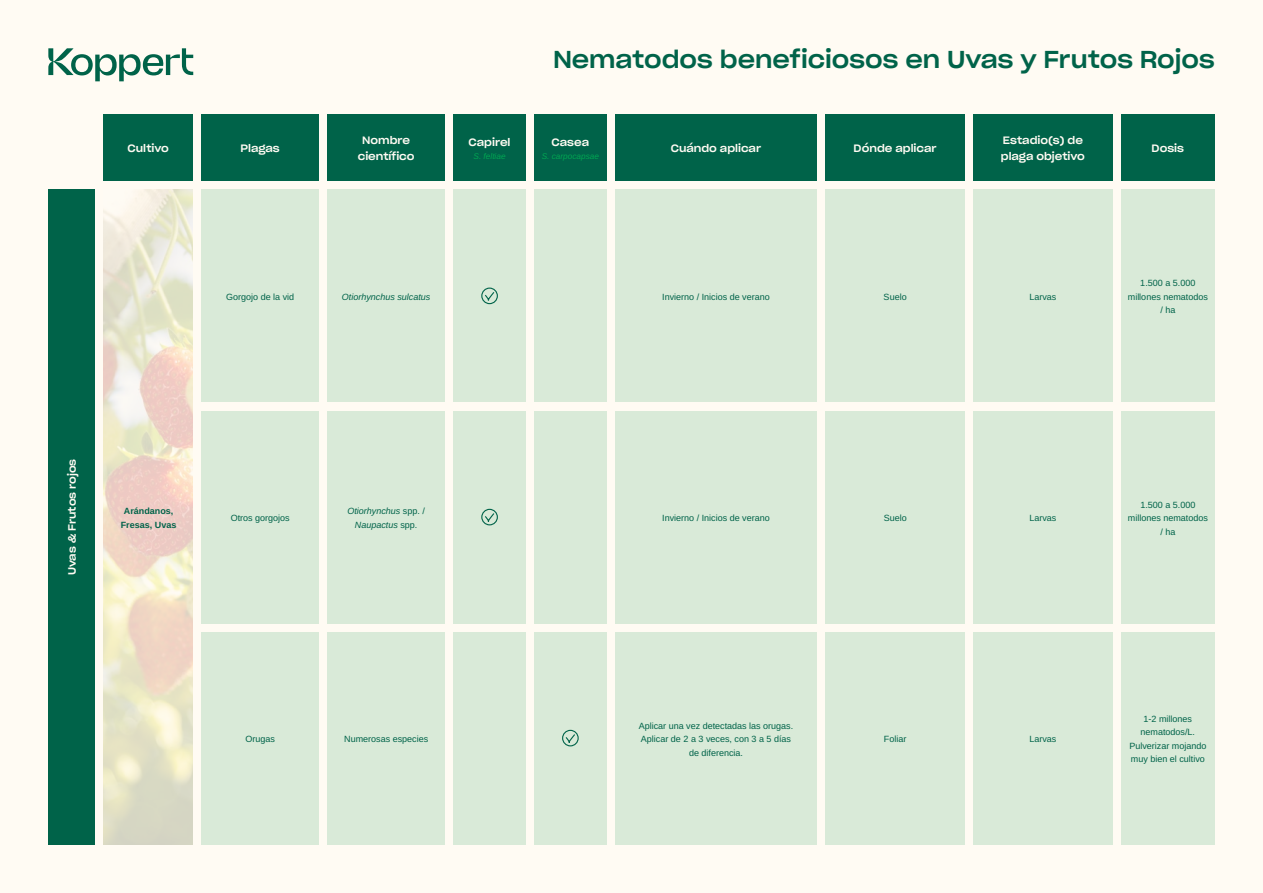
<style>
.page{position:relative;width:1263px;height:893px;background:#fffbf3}
.page>*{position:absolute;margin:0;border:0;box-sizing:border-box;transform-origin:0 0}
.t1{font:24px "Sharp Grotesk Medium 22";letter-spacing:-.005em;color:#006349}
.t2{font:10.5px/15.8px "Sharp Grotesk Medium 22";color:#fffbf3;text-align:center}
.t3{font:9px/13.5px "Arimo";color:#006349;text-align:center}
.t4{font:italic 9px/13.5px "Arimo";color:#006349;text-align:center}
.t5{font:700 9px/13.5px "Arimo";color:#006349;text-align:center}
.t6{font:italic 8.25px "Arimo";color:#00a552}
.s1{font-style:normal}
</style>
<div class="page">
<img style="left:104px;top:190px;width:89px;height:655px">
<svg style="left:48px;top:48px;width:145px;height:33px"></svg>
<div style="left:48px;top:190px;width:47px;height:655px;background:#006349"></div>
<div style="left:104px;top:115px;width:89px;height:66px;background:#006349"></div>
<div style="left:327px;top:115px;width:118px;height:66px;background:#006349"></div>
<div style="left:973px;top:115px;width:139px;height:66px;background:#006349"></div>
<div style="left:1121px;top:115px;width:93px;height:66px;background:#006349"></div>
<div style="left:825px;top:115px;width:140px;height:66px;background:#006349"></div>
<div style="left:201px;top:115px;width:118px;height:66px;background:#006349"></div>
<div style="left:453px;top:115px;width:73px;height:66px;background:#006349"></div>
<div style="left:534px;top:115px;width:72px;height:66px;background:#006349"></div>
<div style="left:615px;top:115px;width:202px;height:66px;background:#006349"></div>
<div style="left:201px;top:190px;width:118px;height:212px;background:#d9ead8"></div>
<div style="left:327px;top:190px;width:118px;height:212px;background:#d9ead8"></div>
<div style="left:615px;top:190px;width:202px;height:212px;background:#d9ead8"></div>
<div style="left:825px;top:190px;width:140px;height:212px;background:#d9ead8"></div>
<div style="left:973px;top:190px;width:139px;height:212px;background:#d9ead8"></div>
<div style="left:1121px;top:190px;width:93px;height:212px;background:#d9ead8"></div>
<div style="left:453px;top:190px;width:73px;height:212px;background:#d9ead8"></div>
<div style="left:534px;top:190px;width:72px;height:212px;background:#d9ead8"></div>
<div style="left:201px;top:411px;width:118px;height:212px;background:#d9ead8"></div>
<div style="left:327px;top:411px;width:118px;height:212px;background:#d9ead8"></div>
<div style="left:615px;top:411px;width:202px;height:212px;background:#d9ead8"></div>
<div style="left:825px;top:411px;width:140px;height:212px;background:#d9ead8"></div>
<div style="left:973px;top:411px;width:139px;height:212px;background:#d9ead8"></div>
<div style="left:1121px;top:411px;width:93px;height:212px;background:#d9ead8"></div>
<div style="left:453px;top:411px;width:73px;height:212px;background:#d9ead8"></div>
<div style="left:534px;top:411px;width:72px;height:212px;background:#d9ead8"></div>
<div style="left:201px;top:632px;width:118px;height:212px;background:#d9ead8"></div>
<div style="left:327px;top:632px;width:118px;height:212px;background:#d9ead8"></div>
<div style="left:615px;top:632px;width:202px;height:212px;background:#d9ead8"></div>
<div style="left:825px;top:632px;width:140px;height:212px;background:#d9ead8"></div>
<div style="left:973px;top:632px;width:139px;height:212px;background:#d9ead8"></div>
<div style="left:1121px;top:632px;width:93px;height:212px;background:#d9ead8"></div>
<div style="left:453px;top:632px;width:73px;height:212px;background:#d9ead8"></div>
<div style="left:534px;top:632px;width:72px;height:212px;background:#d9ead8"></div>
<svg style="left:484px;top:512px;width:11px;height:11px"></svg>
<div style="left:481px;top:509px;width:17px;height:16px;border:1px solid #006349;border-radius:50%"></div>
<svg style="left:564px;top:733px;width:12px;height:11px"></svg>
<div style="left:562px;top:730px;width:17px;height:16px;border:1px solid #006349;border-radius:50%"></div>
<svg style="left:484px;top:291px;width:11px;height:11px"></svg>
<div style="left:481px;top:288px;width:17px;height:16px;border:1px solid #006349;border-radius:50%"></div>
<p class="t2" style="left:128px;top:140px;width:43px">Cultivo</p>
<p class="t2" style="left:241px;top:140px;width:41px">Plagas</p>
<p class="t2" style="left:358px;top:132px;width:58px">Nombre científico</p>
<p class="t2" style="left:469px;top:133px;width:43px">Capirel</p>
<p class="t6" style="left:473px;top:150px;width:34px">S. feltiae</p>
<h1 class="t1" style="left:553px;top:38px;width:663px">Nematodos beneficiosos en Uvas y Frutos Rojos</h1>
<p class="t2" style="left:551px;top:133px;width:39px">Casea</p>
<p class="t6" style="left:542px;top:150px;width:59px">S. carpocapsae</p>
<p class="t2" style="left:1001px;top:132px;width:86px;text-align:left">Estadio(s) de plaga objetivo</p>
<p class="t2" style="left:671px;top:140px;width:92px">Cuándo aplicar</p>
<p class="t2" style="left:853px;top:140px;width:85px">Dónde aplicar</p>
<p class="t2" style="left:1151px;top:140px;width:34px">Dosis</p>
<p class="t3" style="left:226px;top:290px;width:70px">Gorgojo de la vid</p>
<p class="t4" style="left:342px;top:290px;width:90px">Otiorhynchus sulcatus</p>
<p class="t3" style="left:662px;top:290px;width:109px">Invierno / Inicios de verano</p>
<p class="t3" style="left:884px;top:290px;width:25px">Suelo</p>
<p class="t3" style="left:1029px;top:290px;width:29px">Larvas</p>
<p class="t3" style="left:1128px;top:277px;width:82px">1.500 a 5.000 millones nematodos / ha</p>
<p class="t2" style="left:64px;top:575px;width:118px;rotate:-90deg">Uvas &amp; Frutos rojos</p>
<p class="t5" style="left:121px;top:505px;width:57px">Arándanos,<br>Fresas, Uvas</p>
<p class="t3" style="left:231px;top:511px;width:61px">Otros gorgojos</p>
<p class="t4" style="left:347px;top:505px;width:79px">Otiorhynchus <span class="s1">spp. /<br></span>Naupactus <span class="s1">spp.</span></p>
<p class="t3" style="left:662px;top:511px;width:109px">Invierno / Inicios de verano</p>
<p class="t3" style="left:884px;top:511px;width:25px">Suelo</p>
<p class="t3" style="left:1029px;top:511px;width:29px">Larvas</p>
<p class="t3" style="left:245px;top:732px;width:31px">Orugas</p>
<p class="t3" style="left:344px;top:732px;width:86px">Numerosas especies</p>
<p class="t3" style="left:639px;top:719px;width:156px">Aplicar una vez detectadas las orugas.<br>Aplicar de 2 a 3 veces, con 3 a 5 días de diferencia.</p>
<p class="t3" style="left:884px;top:732px;width:24px">Foliar</p>
<p class="t3" style="left:1029px;top:732px;width:29px">Larvas</p>
<p class="t3" style="left:1128px;top:498px;width:82px">1.500 a 5.000 millones nematodos / ha</p>
<p class="t3" style="left:1129px;top:712px;width:79px">1-2 millones nematodos/L.<br>Pulverizar mojando muy bien el cultivo</p>
</div>
